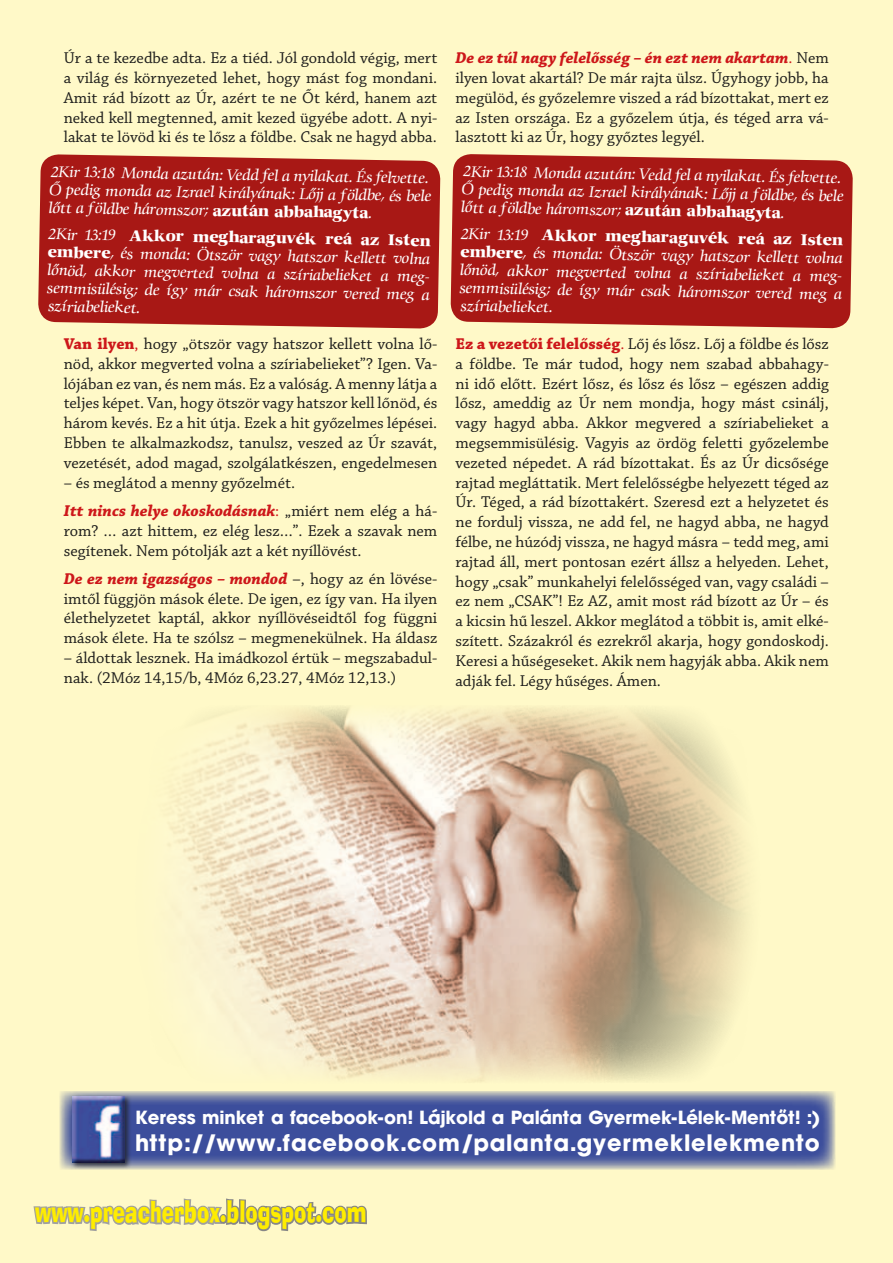
<style>
.page{position:relative;width:893px;height:1263px;background:#fff9c8}
.page>*{position:absolute;margin:0;border:0;box-sizing:border-box;transform-origin:0 0}
.t1{font:29.25px "Ad Lib PFL";color:#ffed00;scale:.67 1}
.t2{font:700 22.5px "Avant Garde PFL";letter-spacing:.04em;color:#fff}
.t3{font:700 18px "Avant Garde PFL";color:#fff}
.t4{font:16.5px/19.8px "Chaparral Pro";color:#1d1d1b;text-align:justify}
.t5{font:italic 15px/18px "Comenius Antiqua PFL";color:#fff}
.s1{font-weight:700;font-style:normal}
.s2{font-weight:700;color:#cd171a}
.s3{color:#cd171a}
.s4{font-weight:700;font-style:italic;color:#cd171a}
</style>
<div class="page">
<img style="left:168px;top:706px;width:580px;height:376px">
<div style="left:38px;top:154px;width:403px;height:175px;background:#a81815"></div>
<div style="left:450px;top:154px;width:403px;height:174px;background:#a81815"></div>
<svg style="left:60px;top:1091px;width:776px;height:78px;background:#5564a1"></svg>
<div style="left:71px;top:1094px;width:61px;height:75px;background:#1d1d1b;opacity:.75"></div>
<img style="left:72px;top:1096px;width:52px;height:66px">
<svg style="left:33px;top:1198px;width:334px;height:34px"></svg>
<p class="t4" style="left:64px;top:49px;width:375px">Úr a te kezedbe adta. Ez a tiéd. Jól gondold végig, mert a világ és környezeted lehet, hogy mást fog mondani.<br>Amit rád bízott az Úr, azért te ne Őt kérd, hanem azt neked kell megtenned, amit kezed ügyébe adott. A nyi&shy;lakat te lövöd ki és te lősz a földbe. Csak ne hagyd abba.</p>
<p class="t5" style="left:49px;top:163px;width:384px;rotate:1deg">2Kir 13:18 Monda azután: Vedd fel a nyilakat. És felvette.<br>Ő pedig monda az Izrael királyának: Lőjj a földbe, és bele lőtt a földbe háromszor; <span class="s1">azután abbahagyta</span>.</p>
<p class="t5" style="left:48px;top:225px;width:387px;rotate:1deg">2Kir 13:19 <span class="s1">Akkor megharaguvék reá az Isten embere</span>, és monda: Ötször vagy hatszor kellett volna lőnöd, akkor megverted volna a szíriabelieket a meg&shy;semmisülésig; de így már csak háromszor vered meg a szíriabelieket.</p>
<p class="t4" style="left:64px;top:334px;width:375px"><span class="s2">Van ilyen</span><span class="s3">,</span> hogy „ötször vagy hatszor kellett volna lő&shy;nöd, akkor megverted volna a szíriabelieket”? Igen. Va&shy;lójában ez van, és nem más. Ez a valóság. A menny látja a teljes képet. Van, hogy ötször vagy hatszor kell lőnöd, és három kevés. Ez a hit útja. Ezek a hit győzelmes lépései.<br>Ebben te alkalmazkodsz, tanulsz, veszed az Úr szavát, vezetését, adod magad, szolgálatkészen, engedelmesen</p>
<p class="t4" style="left:64px;top:469px;width:375px;line-height:28.3px">– és meglátod a menny győzelmét.<br><span class="s4">Itt nincs helye okoskodásnak</span><span class="s3">:</span> „miért nem elég a há-</p>
<p class="t4" style="left:64px;top:521px;width:375px">rom? … azt hittem, ez elég lesz…”. Ezek a szavak nem segítenek. Nem pótolják azt a két nyíllövést.</p>
<p class="t4" style="left:64px;top:569px;width:375px"><span class="s4">De ez nem igazságos – mondod</span> –, hogy az én lövése&shy;imtől függjön mások élete. De igen, ez így van. Ha ilyen élethelyzetet kaptál, akkor nyíllövéseidtől fog függni mások élete. Ha te szólsz – megmenekülnek. Ha áldasz</p>
<p class="t4" style="left:64px;top:648px;width:375px">– áldottak lesznek. Ha imádkozol értük – megszabadul&shy;nak. (2Móz 14,15/b, 4Móz 6,23.27, 4Móz 12,13.)</p>
<p class="t4" style="left:455px;top:49px;width:375px"><span class="s4">De ez túl nagy felelősség – én ezt nem akartam</span><span class="s3">.</span> Nem ilyen lovat akartál? De már rajta ülsz. Úgyhogy jobb, ha megülöd, és győzelemre viszed a rád bízottakat, mert ez az Isten országa. Ez a győzelem útja, és téged arra vá&shy;lasztott ki az Úr, hogy győztes legyél.</p>
<p class="t5" style="left:462px;top:162px;width:384px;rotate:1deg">2Kir 13:18 Monda azután: Vedd fel a nyilakat. És felvette.<br>Ő pedig monda az Izrael királyának: Lőjj a földbe, és bele lőtt a földbe háromszor; <span class="s1">azután abbahagyta</span>.</p>
<p class="t5" style="left:461px;top:225px;width:387px;rotate:1deg">2Kir 13:19 <span class="s1">Akkor megharaguvék reá az Isten embere</span>, és monda: Ötször vagy hatszor kellett volna lőnöd, akkor megverted volna a szíriabelieket a meg&shy;semmisülésig; de így már csak háromszor vered meg a szíriabelieket.</p>
<p class="t4" style="left:455px;top:334px;width:375px"><span class="s2">Ez a vezetői felelősség</span><span class="s3">.</span> Lőj és lősz. Lőj a földbe és lősz a földbe. Te már tudod, hogy nem szabad abbahagy&shy;ni idő előtt. Ezért lősz, és lősz és lősz – egészen addig lősz, ameddig az Úr nem mondja, hogy mást csinálj, vagy hagyd abba. Akkor megvered a szíriabelieket a megsemmisülésig. Vagyis az ördög feletti győzelembe vezeted népedet. A rád bízottakat. És az Úr dicsősége rajtad megláttatik. Mert felelősségbe helyezett téged az Úr. Téged, a rád bízottakért. Szeresd ezt a helyzetet és ne fordulj vissza, ne add fel, ne hagyd abba, ne hagyd félbe, ne húzódj vissza, ne hagyd másra – tedd meg, ami rajtad áll, mert pontosan ezért állsz a helyeden. Lehet, hogy „csak” munkahelyi felelősséged van, vagy családi – ez nem „CSAK”! Ez AZ, amit most rád bízott az Úr – és a kicsin hű leszel. Akkor meglátod a többit is, amit elké&shy;szített. Százakról és ezrekről akarja, hogy gondoskodj.<br>Keresi a hűségeseket. Akik nem hagyják abba. Akik nem adják fel. Légy hűséges. Ámen.</p>
<p class="t3" style="left:135px;top:1105px;width:686px">Keress minket a facebook-on! Lájkold a Palánta Gyermek-Lélek-Mentőt! :)</p>
<h2 class="t2" style="left:135px;top:1128px;width:686px">http://www.facebook.com/palanta.gyermeklelekmento</h2>
<h1 class="t1" style="left:35px;top:1193px;width:496px">www.preacherbox.blogspot.com</h1>
</div>
